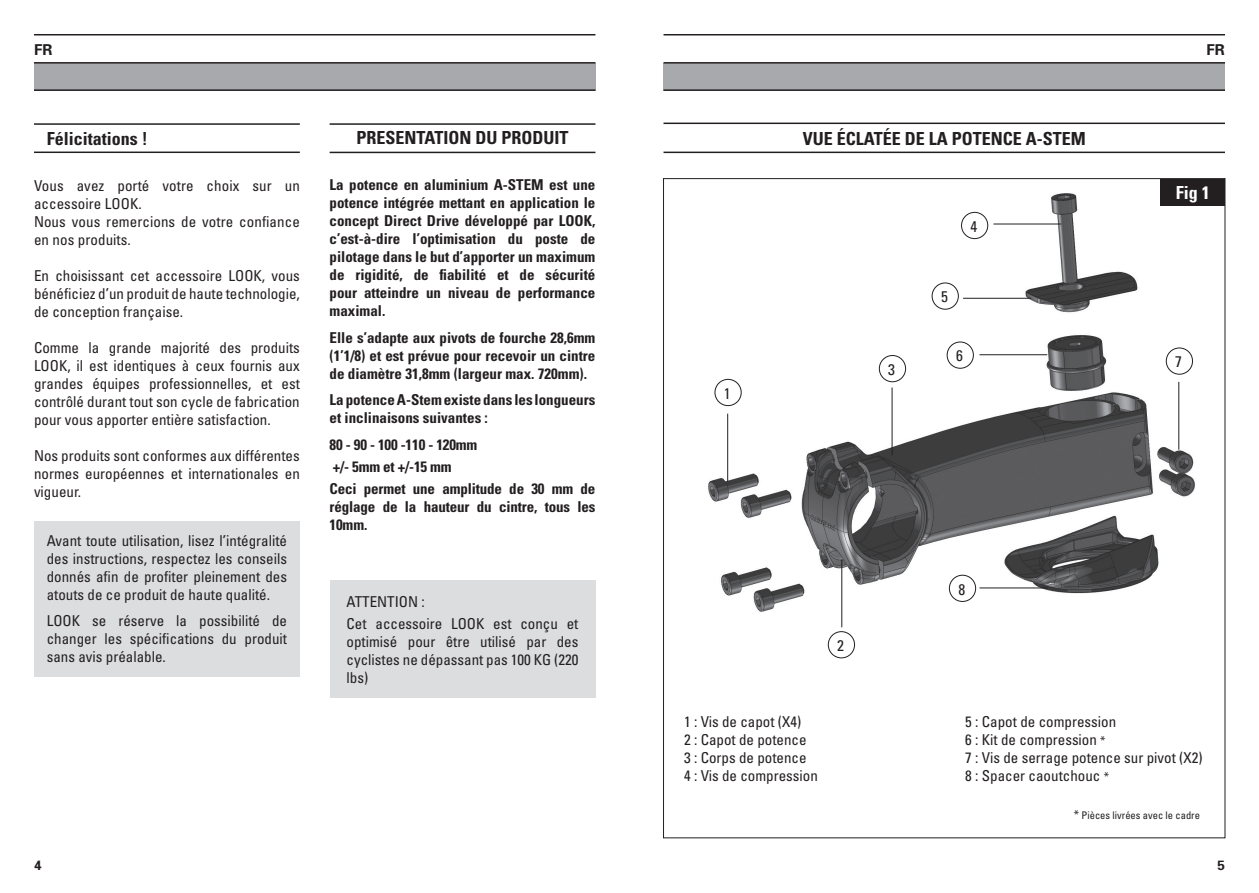
<style>
.page{position:relative;width:1259px;height:893px;background:#fff}
.page>*{position:absolute;margin:0;border:0;box-sizing:border-box;transform-origin:0 0}
.t1{font:700 condensed 18px "Univers";color:#231f20}
.t2{font:700 condensed 18px "Univers";color:#fff}
.t3{font:condensed 15.45px "Univers";color:#231f20}
.t4{font:condensed 15px/18px "Univers";color:#231f20;text-align:justify}
.t5{font:700 condensed 15px/18px "Univers";color:#231f20}
.t6{font:700 15px "Univers";color:#231f20}
.t7{font:700 13.5px "Univers";color:#231f20}
.t8{font:condensed 10.5px "Univers";color:#231f20}
.s1{font-size:12px}
</style>
<div class="page">
<hr style="left:34px;top:34px;width:561px;height:1px;background:#231f20">
<hr style="left:663px;top:34px;width:562px;height:1px;background:#231f20">
<div style="left:34px;top:63px;width:561px;height:27px;background:#a8a9ad"></div>
<div style="left:663px;top:63px;width:562px;height:27px;background:#a8a9ad"></div>
<hr style="left:34px;top:62px;width:561px;height:2px;background:#231f20">
<hr style="left:663px;top:62px;width:562px;height:2px;background:#231f20">
<hr style="left:34px;top:89px;width:561px;height:2px;background:#231f20">
<hr style="left:663px;top:89px;width:562px;height:2px;background:#231f20">
<hr style="left:330px;top:123px;width:265px;height:2px;background:#231f20">
<hr style="left:330px;top:152px;width:265px;height:1px;background:#231f20">
<div style="left:34px;top:521px;width:266px;height:155px;background:#dcdddf"></div>
<hr style="left:34px;top:123px;width:266px;height:2px;background:#231f20">
<hr style="left:34px;top:151px;width:266px;height:2px;background:#231f20">
<div style="left:330px;top:580px;width:265px;height:117px;background:#dcdddf"></div>
<hr style="left:663px;top:123px;width:562px;height:1px;background:#231f20">
<hr style="left:663px;top:152px;width:562px;height:1px;background:#231f20">
<img style="left:708px;top:193px;width:498px;height:466px">
<hr style="left:993px;top:224px;width:68px;height:1px;background:#231f20">
<hr style="left:963px;top:298px;width:68px;height:1px;background:#231f20">
<hr style="left:1178px;top:382px;width:1px;height:68px;background:#231f20">
<hr style="left:979px;top:587px;width:68px;height:1px;background:#231f20">
<hr style="left:727px;top:414px;width:1px;height:67px;background:#231f20">
<hr style="left:841px;top:559px;width:1px;height:68px;background:#231f20">
<hr style="left:891px;top:387px;width:1px;height:68px;background:#231f20">
<hr style="left:979px;top:354px;width:68px;height:1px;background:#231f20">
<div style="left:714px;top:379px;width:27px;height:27px;border:1px solid #231f20;border-radius:50%"></div>
<div style="left:828px;top:631px;width:27px;height:27px;border:1px solid #231f20;border-radius:50%"></div>
<div style="left:879px;top:355px;width:27px;height:27px;border:1px solid #231f20;border-radius:50%"></div>
<div style="left:961px;top:212px;width:27px;height:27px;border:1px solid #231f20;border-radius:50%"></div>
<div style="left:931px;top:282px;width:27px;height:28px;border:1px solid #231f20;border-radius:50%"></div>
<div style="left:946px;top:342px;width:27px;height:27px;border:1px solid #231f20;border-radius:50%"></div>
<div style="left:1165px;top:347px;width:27px;height:27px;border:1px solid #231f20;border-radius:50%"></div>
<div style="left:949px;top:575px;width:27px;height:27px;border:1px solid #231f20;border-radius:50%"></div>
<div style="left:1160px;top:179px;width:65px;height:26px;background:#231f20"></div>
<p class="t6" style="left:34px;top:40px;width:20px">FR</p>
<p class="t6" style="left:1206px;top:40px;width:20px">FR</p>
<p class="t1" style="left:47px;top:128px;width:102px">Félicitations !</p>
<p class="t1" style="left:356px;top:127px;width:213px">PRESENTATION DU PRODUIT</p>
<p class="t1" style="left:802px;top:128px;width:284px">VUE ÉCLATÉE DE LA POTENCE A-STEM</p>
<p class="t5" style="left:330px;top:176px;width:267px;text-align:justify">La potence en aluminium A-STEM est une potence intégrée mettant en application le concept Direct Drive développé par LOOK, c’est-à-dire l’optimisation du poste de pilotage dans le but d’apporter un maximum de rigidité, de fiabilité et de sécurité pour atteindre un niveau de performance maximal.</p>
<p class="t5" style="left:330px;top:328px;width:267px;text-align:justify">Elle s’adapte aux pivots de fourche 28,6mm (1’1/8) et est prévue pour recevoir un cintre de diamètre 31,8mm (largeur max. 720mm).</p>
<p class="t5" style="left:330px;top:391px;width:267px">La potence A-Stem existe dans les longueurs et inclinaisons suivantes :</p>
<p class="t5" style="left:330px;top:433px;width:267px;line-height:22.2px">80 - 90 - 100 -110 - 120mm<br>+/- 5mm et +/-15 mm<br>Ceci permet une amplitude de 30 mm de</p>
<p class="t5" style="left:330px;top:498px;width:267px">réglage de la hauteur du cintre, tous les<br>10mm.</p>
<p class="t4" style="left:34px;top:176px;width:267px;text-align:left">Vous avez porté votre choix sur un accessoire LOOK.<br>Nous vous remercions de votre confiance en nos produits.</p>
<p class="t4" style="left:34px;top:266px;width:267px">En choisissant cet accessoire LOOK, vous bénéficiez d’un produit de haute technologie, de conception française.</p>
<p class="t4" style="left:34px;top:338px;width:267px">Comme la grande majorité des produits LOOK, il est identiques à ceux fournis aux grandes équipes professionnelles, et est contrôlé durant tout son cycle de fabrication pour vous apporter entière satisfaction.</p>
<p class="t4" style="left:34px;top:446px;width:267px">Nos produits sont conformes aux différentes normes européennes et internationales en vigueur.</p>
<p class="t4" style="left:47px;top:531px;width:242px">Avant toute utilisation, lisez l’intégralité des instructions, respectez les conseils donnés afin de profiter pleinement des atouts de ce produit de haute qualité.</p>
<p class="t4" style="left:47px;top:612px;width:242px">LOOK se réserve la possibilité de changer les spécifications du produit sans avis préalable.</p>
<p class="t3" style="left:970px;top:216px;width:8px">4</p>
<p class="t3" style="left:941px;top:287px;width:8px">5</p>
<p class="t3" style="left:956px;top:346px;width:8px">6</p>
<p class="t3" style="left:888px;top:360px;width:8px">3</p>
<p class="t3" style="left:724px;top:383px;width:8px">1</p>
<p class="t3" style="left:958px;top:579px;width:8px">8</p>
<p class="t4" style="left:347px;top:590px;width:233px;line-height:22.2px">ATTENTION :<br>Cet accessoire LOOK est conçu et</p>
<p class="t4" style="left:347px;top:632px;width:233px">optimisé pour être utilisé par des cyclistes ne dépassant pas 100 KG (220 lbs)</p>
<p class="t3" style="left:837px;top:636px;width:8px">2</p>
<p class="t2" style="left:1175px;top:182px;width:35px">Fig 1</p>
<p class="t3" style="left:1175px;top:352px;width:8px">7</p>
<p class="t4" style="left:684px;top:712px;width:135px;text-align:left">1 : Vis de capot (X4)<br>2 : Capot de potence<br>3 : Corps de potence<br>4 : Vis de compression</p>
<p class="t4" style="left:965px;top:712px;width:239px;text-align:left">5 : Capot de compression<br>6 : Kit de compression <span class="s1">*<br></span>7 : Vis de serrage potence sur pivot (X2)<br>8 : Spacer caoutchouc <span class="s1">*</span></p>
<p class="t8" style="left:1074px;top:808px;width:128px"><span class="s1">*</span> Pièces livrées avec le cadre</p>
<p class="t7" style="left:34px;top:856px;width:9px">4</p>
<p class="t7" style="left:1217px;top:856px;width:9px">5</p>
</div>
